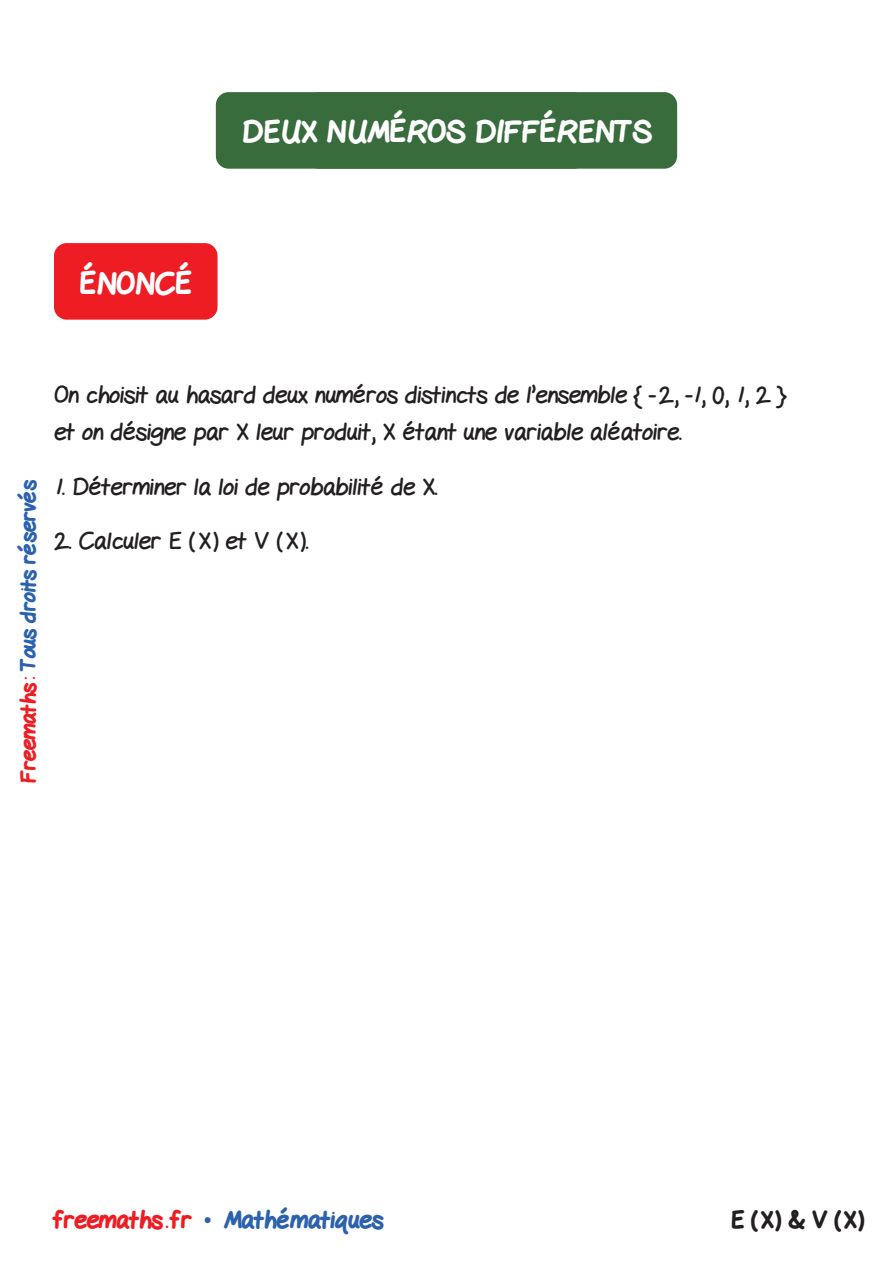
<style>
.page{position:relative;width:893px;height:1263px;background:#fff}
.page>*{position:absolute;margin:0;border:0;box-sizing:border-box;transform-origin:0 0}
.Titre{font:800 30px "Gel Pen";color:#fff}
.Texte-Enoncé{font:24px/37.5px "Gel Pen";color:#231f20}
.t1{font:800 24px "Gel Pen";color:#2c62ad}
.t2{font:800 24px "Gel Pen";color:#231f20}
.t3{font:800 21px "Gel Pen";letter-spacing:-.01em;color:#2c62ad}
.s1{color:#ee1d23}
.s2{font-family:"Times New Roman";font-weight:400}
</style>
<div class="page">
<div style="left:54px;top:243px;width:164px;height:77px;background:#ee1d23;border-radius:13px"></div>
<div style="left:216px;top:92px;width:461px;height:77px;background:#386c3d;border-radius:13px"></div>
<p class="Titre" style="left:241px;top:107px;width:412px">DEUX NUMÉROS DIFFÉRENTS</p>
<p class="Titre" style="left:406px;top:108px;width:83px">TITRE</p>
<p class="Titre" style="left:80px;top:259px;width:114px">ÉNONCÉ</p>
<p class="t3" style="left:11px;top:783px;width:305px;rotate:-90deg"><span class="s1">Freemaths:</span> Tous droits réservés</p>
<p class="Texte-Enoncé" style="left:54px;top:373px;width:734px">On choisit au hasard deux numéros distincts de l’ensemble { -2, -1, 0, 1, 2 } et on désigne par X leur produit, X étant une variable aléatoire.</p>
<p class="Texte-Enoncé" style="left:54px;top:465px;width:385px">1. Déterminer la loi de probabilité de X.</p>
<p class="Texte-Enoncé" style="left:54px;top:520px;width:256px">2. Calculer E (X) et V (X).</p>
<p class="t1" style="left:54px;top:1200px;width:331px"><span class="s1">freemaths . fr</span> <span class="s2">•</span> Mathématiques</p>
<p class="t2" style="left:731px;top:1200px;width:135px">E (X) &amp; V (X)</p>
</div>
